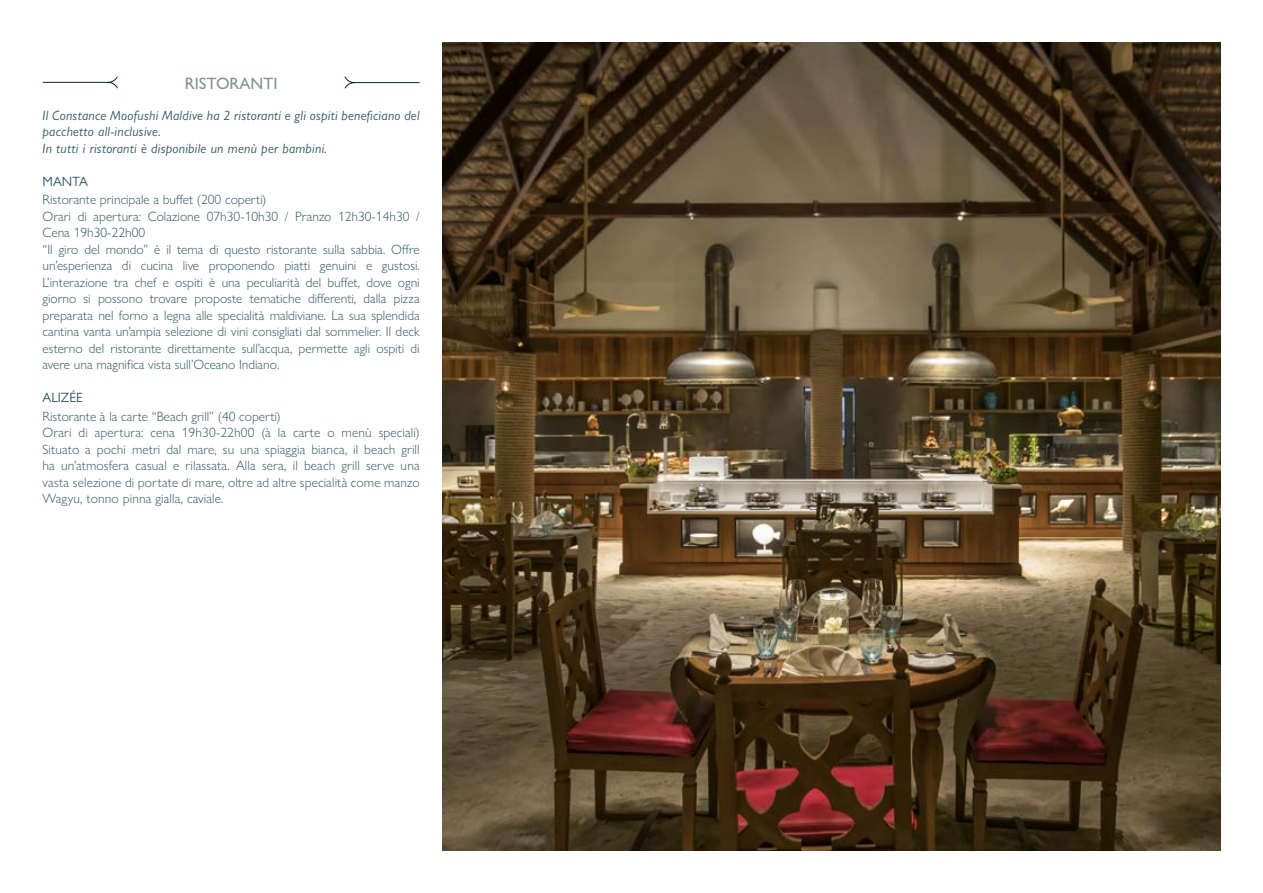
<style>
.page{position:relative;width:1263px;height:893px;background:#fff}
.page>*{position:absolute;margin:0;border:0;box-sizing:border-box;transform-origin:0 0}
.t1{font:500 16.5px "Gill Sans Nova";color:#829592}
.t2{font:300 13.5px/16.5px "Gill Sans Nova";color:#2f5763}
.t3{font:italic 13.5px/16.5px "Gill Sans Nova";letter-spacing:.02em;color:#2f5763}
.t4{font:13.5px "Gill Sans Nova";color:#2f5763}
</style>
<div class="page">
<svg style="left:42px;top:76px;width:378px;height:13px"></svg>
<img style="left:443px;top:43px;width:777px;height:807px">
<p class="t1" style="left:185px;top:73px;width:94px">RISTORANTI</p>
<p class="t3" style="left:43px;top:107px;width:379px">Il Constance Moofushi Maldive ha 2 ristoranti e gli ospiti beneficiano del pacchetto all-inclusive.<br>In tutti i ristoranti è disponibile un menù per bambini.</p>
<p class="t4" style="left:43px;top:173px;width:47px">MANTA</p>
<p class="t2" style="left:43px;top:191px;width:379px">Ristorante principale a buffet (200 coperti)<br>Orari di apertura: Colazione 07h30-10h30 / Pranzo 12h30-14h30 / Cena 19h30-22h00<br>“Il giro del mondo” è il tema di questo ristorante sulla sabbia. Offre un’esperienza di cucina live proponendo piatti genuini e gustosi.<br>L’interazione tra chef e ospiti è una peculiarità del buffet, dove ogni giorno si possono trovare proposte tematiche differenti, dalla pizza preparata nel forno a legna alle specialità maldiviane. La sua splendida cantina vanta un’ampia selezione di vini consigliati dal sommelier. Il deck esterno del ristorante direttamente sull’acqua, permette agli ospiti di avere una magnifica vista sull’Oceano Indiano.</p>
<p class="t4" style="left:43px;top:389px;width:42px">ALIZÉE</p>
<p class="t2" style="left:43px;top:408px;width:379px">Ristorante à la carte “Beach grill” (40 coperti)<br>Orari di apertura: cena 19h30-22h00 (à la carte o menù speciali)<br>Situato a pochi metri dal mare, su una spiaggia bianca, il beach grill ha un’atmosfera casual e rilassata. Alla sera, il beach grill serve una vasta selezione di portate di mare, oltre ad altre specialità come manzo Wagyu, tonno pinna gialla, caviale.</p>
</div>
